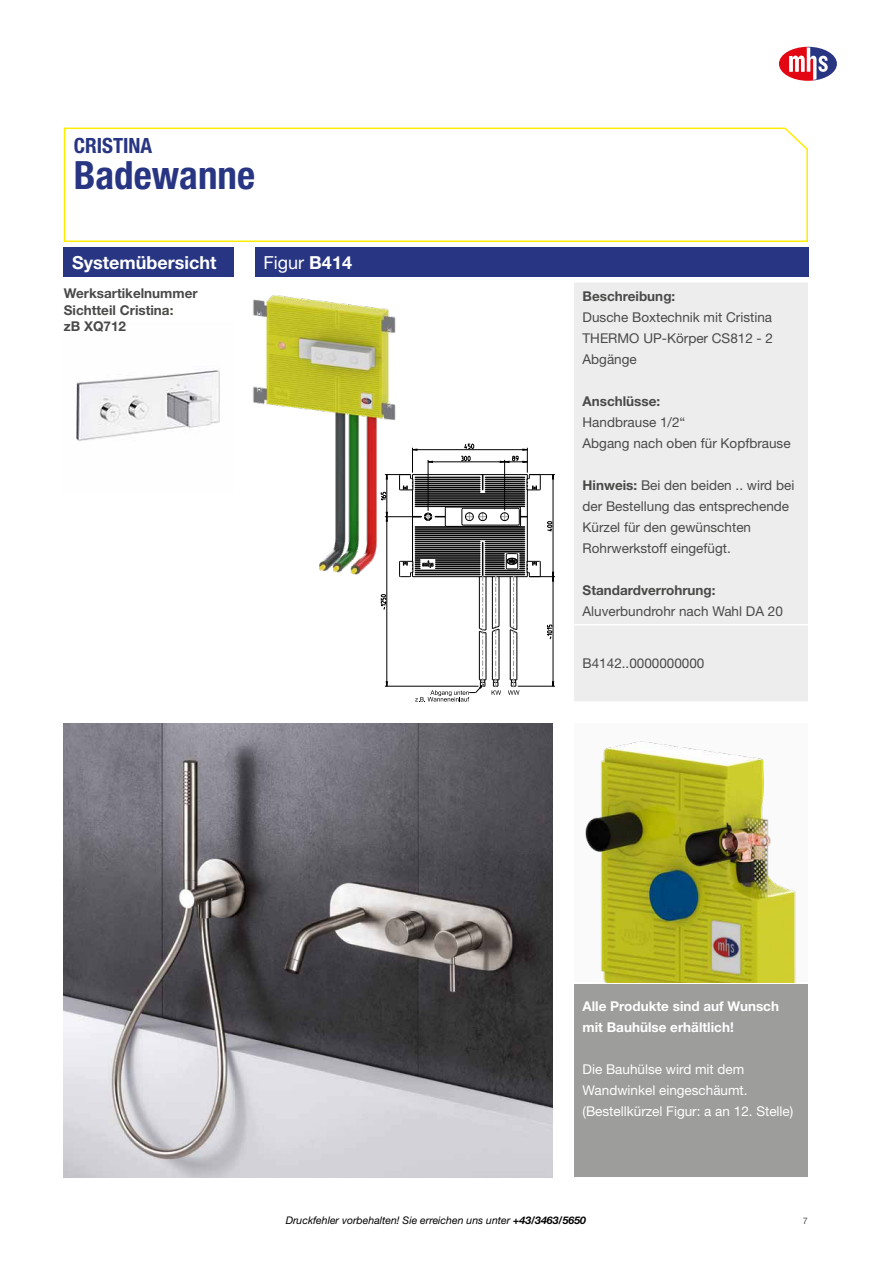
<style>
.page{position:relative;width:893px;height:1263px;background:#fff}
.page>*{position:absolute;margin:0;border:0;box-sizing:border-box;transform-origin:0 0}
.t1{font:700 condensed 39px "Helvetica Neue LT Pro";color:#283583}
.t2{font:700 condensed 21px "Helvetica Neue LT Pro";color:#283583}
.t3{font:700 18px "Helvetica Neue LT Pro";color:#fff}
.t4{font:18px "Helvetica Neue LT Pro";color:#fff}
.t5{font:13.5px/21px "Helvetica Neue LT Pro";color:#4a4a49}
.t6{font:700 13.5px/16.2px "Helvetica Neue LT Pro";color:#4a4a49}
.t7{font:13.5px/21px "Helvetica Neue LT Pro";color:#fff}
.t8{font:700 13.5px/21px "Helvetica Neue LT Pro";color:#fff}
.t9{font:italic 10.5px "Helvetica Neue LT Pro";color:#000}
.t10{font:9px "Helvetica Neue LT Pro";color:#575756}
.s1{font-weight:700}
</style>
<div class="page">
<svg style="left:779px;top:47px;width:58px;height:34px"></svg>
<img style="left:76px;top:370px;width:136px;height:71px">
<img style="left:64px;top:723px;width:489px;height:455px">
<svg style="left:63px;top:127px;width:745px;height:115px"></svg>
<div style="left:64px;top:247px;width:170px;height:30px;background:#283583"></div>
<div style="left:255px;top:247px;width:553px;height:30px;background:#283583"></div>
<div style="left:574px;top:283px;width:234px;height:418px;background:#ededed"></div>
<hr style="left:574px;top:624px;width:234px;height:1px;background:#fff">
<img style="left:212px;top:295px;width:184px;height:280px">
<svg style="left:380px;top:444px;width:175px;height:258px"></svg>
<hr style="left:428px;top:462px;width:99px;height:1px;background:#000">
<hr style="left:412px;top:449px;width:115px;height:1px;background:#000">
<div style="left:574px;top:984px;width:234px;height:193px;background:#9d9d9c"></div>
<img style="left:585px;top:741px;width:211px;height:241px">
<h2 class="t2" style="left:74px;top:133px;width:80px">CRISTINA</h2>
<h1 class="t1" style="left:74px;top:151px;width:183px">Badewanne</h1>
<h3 class="t3" style="left:72px;top:251px;width:146px">Systemübersicht</h3>
<h3 class="t4" style="left:264px;top:251px;width:90px">Figur <span class="s1">B414</span></h3>
<p class="t6" style="left:64px;top:285px;width:135px">Werksartikelnummer<br>Sichtteil Cristina:<br>zB XQ712</p>
<p class="t6" style="left:583px;top:287px;width:94px">Beschreibung:</p>
<p class="t5" style="left:583px;top:306px;width:192px;text-align:justify">Dusche Boxtechnik mit Cristina THERMO UP-Körper CS812 - 2<br>Abgänge</p>
<p class="t6" style="left:583px;top:392px;width:79px">Anschlüsse:</p>
<p class="t5" style="left:583px;top:411px;width:210px">Handbrause 1/2“<br>Abgang nach oben für Kopfbrause</p>
<p class="t5" style="left:583px;top:474px;width:213px"><span class="s1">Hinweis:</span> Bei den beiden .. wird bei der Bestellung das entsprechende<br>Kürzel für den gewünschten<br>Rohrwerkstoff eingefügt.</p>
<p class="t6" style="left:583px;top:581px;width:135px">Standardverrohrung:</p>
<p class="t5" style="left:583px;top:600px;width:202px">Aluverbundrohr nach Wahl DA 20</p>
<p class="t5" style="left:583px;top:652px;width:123px">B4142..0000000000</p>
<p class="t8" style="left:583px;top:995px;width:198px">Alle Produkte sind auf Wunsch mit Bauhülse erhältlich!</p>
<p class="t7" style="left:583px;top:1058px;width:212px">Die Bauhülse wird mit dem<br>Wandwinkel eingeschäumt. (Bestellkürzel Figur: a an 12. Stelle)</p>
<p class="t9" style="left:286px;top:1214px;width:302px">Druckfehler vorbehalten! Sie erreichen uns unter <span class="s1">+43/3463/5650</span></p>
<p class="t10" style="left:803px;top:1215px;width:7px">7</p>
</div>
